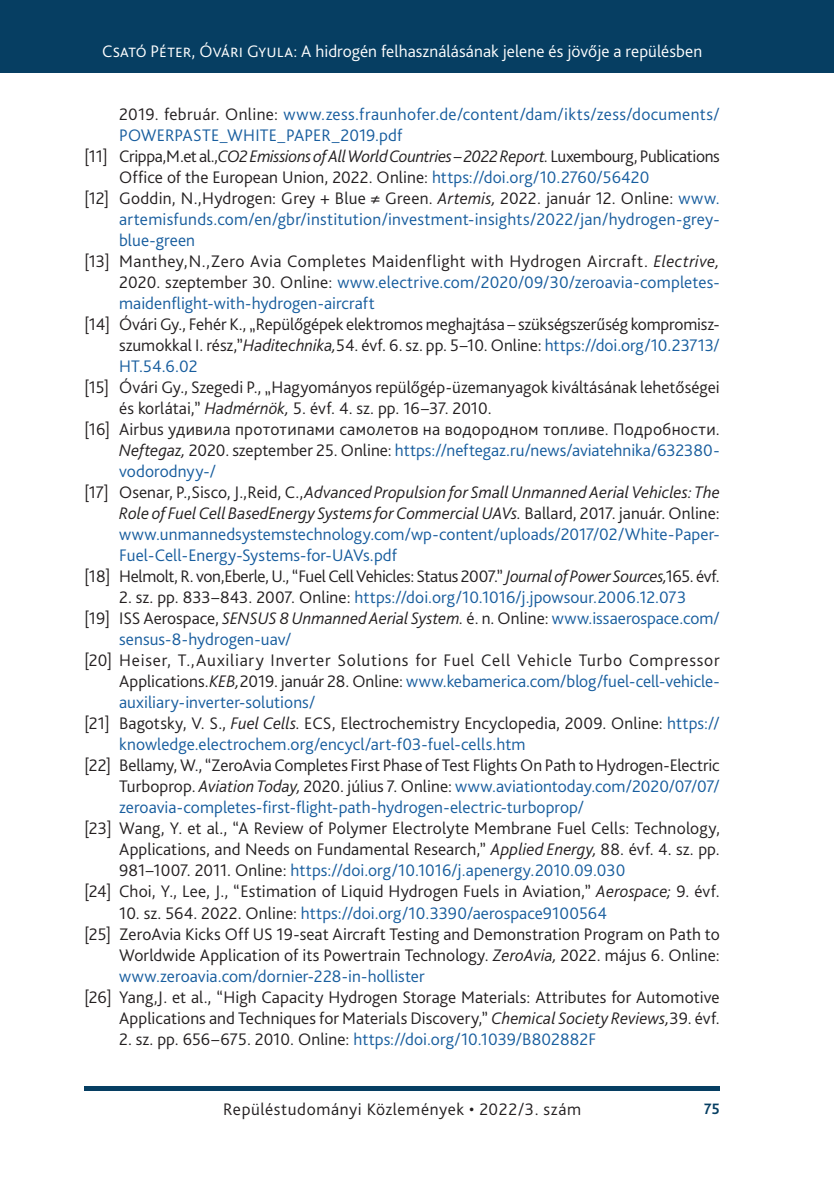
<style>
.page{position:relative;width:834px;height:1181px;background:#fff}
.page>*{position:absolute;margin:0;border:0;box-sizing:border-box;transform-origin:0 0}
._6__Bibliography_ite{font:300 17.5px/21px "Bliss Pro";letter-spacing:.005em;color:#231f20;text-align:justify}
._6__Bibliography_ite-2{font:300 17.5px/21px "Bliss Pro";letter-spacing:.005em;color:#175d9e}
._6__Bibliography_ite-3{font:300 17.5px "Bliss Pro";letter-spacing:-.03em;color:#231f20}
.t1{font:300 17.5px "Bliss Pro";color:#fff}
._6__Bibliography_ite-4{font:300 17.5px "Bliss Pro";letter-spacing:.03em;color:#231f20}
.t2{font:700 15.75px "Bliss Pro";color:#063e62;scale:.95 1}
.s1{color:#231f20}
.s2{font-style:italic}
.s3{color:#175d9e}
.s4{font-style:italic;color:#231f20}
</style>
<div class="page">
<div style="left:0;top:0;width:833px;height:73px;background:#063e62"></div>
<div style="left:84px;top:1086px;width:635px;height:5px;background:#063e62"></div>
<p class="t1" style="left:102px;top:41px;width:601px">Csató Péter, Óvári Gyula: A hidrogén felhasználásának jelene és jövője a repülésben</p>
<p class="_6__Bibliography_ite-2" style="left:119px;top:103px;width:602px"><span class="s1">2019. február. Online:</span> www.zess.fraunhofer.de/content/dam/ikts/zess/documents/<br>POWERPASTE_WHITE_PAPER_2019.pdf</p>
<p class="_6__Bibliography_ite" style="left:119px;top:145px;width:602px;text-indent:-35px">[11] Crippa,M.et al.,<span class="s2">CO2Emissions of All World Countries – 2022Report.</span> Luxembourg, Publications<br>Office of the European Union, 2022. Online: <span class="s3">https://doi.org/10.2760/56420</span></p>
<p class="_6__Bibliography_ite-2" style="left:119px;top:187px;width:602px;text-align:justify;text-indent:-35px"><span class="s1">[12] Goddin, N.,Hydrogen: Grey + Blue ≠ Green.</span> <span class="s4">Artemis,</span> <span class="s1">2022. január 12. Online:</span> www. artemisfunds.com/en/gbr/institution/investment-insights/2022/jan/hydrogen-grey&shy;blue-green</p>
<p class="_6__Bibliography_ite" style="left:119px;top:250px;width:602px;text-indent:-35px">[13] Manthey,N.,Zero Avia Completes Maidenflight with Hydrogen Aircraft. <span class="s2">Electrive, </span>2020. szeptember 30. Online: <span class="s3">www.electrive.com/2020/09/30/zeroavia-completes&shy;maidenflight-with-hydrogen-aircraft</span></p>
<p class="_6__Bibliography_ite" style="left:119px;top:313px;width:602px;text-indent:-35px">[14] Óvári Gy., Fehér K., „Repülőgépek elektromos meghajtása – szükségszerűség kompromis - szumokkal I. rész,”<span class="s2">Haditechnika,</span>54. évf. 6. sz. pp. 5–10. Online: <span class="s3">https://doi.org/10.23713/ HT.54.6.02</span></p>
<p class="_6__Bibliography_ite" style="left:119px;top:376px;width:602px;text-indent:-35px">[15] Óvári Gy., Szegedi P., „Hagyományos repülőgép-üzemanyagok kiváltásának lehetőségei és korlátai,” <span class="s2">Hadmérnök,</span> 5. évf. 4. sz. pp. 16–37. 2010.</p>
<p class="_6__Bibliography_ite" style="left:119px;top:418px;width:602px;text-indent:-35px">[16] Airbus удивила прототипами самолетов на водородном топливе. Подробности.<br><span class="s2">Neftegaz,</span> 2020. szeptember 25. Online: <span class="s3">https://neftegaz.ru/news/aviatehnika/632380- vodorodnyy-/</span></p>
<p class="_6__Bibliography_ite-2" style="left:119px;top:481px;width:602px;text-align:justify;text-indent:-35px"><span class="s1">[17] Osenar, P.,Sisco, J.,Reid, C.,</span><span class="s4">Advanced Propulsion for Small Unmanned Aerial Vehicles: The Role of Fuel Cell BasedEnergy Systems for Commercial UAVs.</span> <span class="s1">Ballard, 2017. január. Online: </span>www.unmannedsystemstechnology.com/wp-content/uploads/2017/02/White-Paper-Fuel-Cell-Energy-Systems-for-UAVs.pdf</p>
<p class="_6__Bibliography_ite-3" style="left:84px;top:566px;width:636px">[18] Helmolt, R. von,Eberle, U., “Fuel Cell Vehicles: Status 2007.” <span class="s2">Journal of Power Sources,</span>165. évf.</p>
<p class="_6__Bibliography_ite-2" style="left:119px;top:586px;width:568px"><span class="s1">2. sz. pp. 833–843. 2007. Online:</span> https://doi.org/10.1016/j.jpowsour.2006.12.073</p>
<p class="_6__Bibliography_ite-2" style="left:119px;top:607px;width:602px;text-indent:-35px"><span class="s1">[19] ISS Aerospace,</span> <span class="s4">SENSUS 8Unmanned Aerial System.</span> <span class="s1">é. n. Online:</span> www.issaerospace.com/ sensus-8-hydrogen-uav/</p>
<p class="_6__Bibliography_ite" style="left:119px;top:649px;width:602px;text-indent:-35px">[20] Heiser, T.,Auxiliary Inverter Solutions for Fuel Cell Vehicle Turbo Compressor Applications.<span class="s2">KEB,</span>2019. január 28. Online: <span class="s3">www.kebamerica.com/blog/fuel-cell-vehicle&shy;auxiliary-inverter-solutions/</span></p>
<p class="_6__Bibliography_ite" style="left:119px;top:712px;width:602px;text-indent:-35px">[21] Bagotsky, V. S., <span class="s2">Fuel Cells.</span> ECS, Electrochemistry Encyclopedia, 2009. Online: <span class="s3">https:// knowledge.electrochem.org/encycl/art-f03-fuel-cells.htm</span></p>
<p class="_6__Bibliography_ite" style="left:119px;top:754px;width:602px;text-indent:-35px">[22] Bellamy, W., “ZeroAvia Completes First Phase of Test Flights On Path to Hydrogen-Electric Turboprop. <span class="s2">Aviation Today,</span> 2020. július 7. Online: <span class="s3">www.aviationtoday.com/2020/07/07/ zeroavia-completes-first-flight-path-hydrogen-electric-turboprop/</span></p>
<p class="_6__Bibliography_ite" style="left:119px;top:817px;width:602px;text-indent:-35px">[23] Wang, Y. et al., “A Review of Polymer Electrolyte Membrane Fuel Cells: Technology, Applications, and Needs on Fundamental Research,” <span class="s2">Applied Energy,</span> 88. évf. 4. sz. pp.<br>981–1007. 2011. Online: <span class="s3">https://doi.org/10.1016/j.apenergy.2010.09.030</span></p>
<p class="_6__Bibliography_ite" style="left:84px;top:880px;width:636px">[24] Choi, Y., Lee, J., “Estimation of Liquid Hydrogen Fuels in Aviation,” <span class="s2">Aerospace;</span> 9. évf.</p>
<p class="_6__Bibliography_ite-2" style="left:119px;top:901px;width:489px"><span class="s1">10. sz. 564. 2022. Online:</span> https://doi.org/10.3390/aerospace9100564</p>
<p class="_6__Bibliography_ite" style="left:119px;top:922px;width:602px;text-indent:-35px">[25] ZeroAvia Kicks Off US 19-seat Aircraft Testing and Demonstration Program on Path to Worldwide Application of its Powertrain Technology. <span class="s2">ZeroAvia,</span> 2022. május 6. Online: <span class="s3">www.zeroavia.com/dornier-228-in-hollister</span></p>
<p class="_6__Bibliography_ite" style="left:84px;top:985px;width:636px;text-align:right">[26] Yang,J. et al., “High Capacity Hydrogen Storage Materials: Attributes for Automotive<br>Applications and Techniques for Materials Discovery,” <span class="s2">Chemical Society Reviews,</span>39. évf.</p>
<p class="_6__Bibliography_ite-2" style="left:119px;top:1027px;width:478px"><span class="s1">2. sz. pp. 656–675. 2010. Online:</span> https://doi.org/10.1039/B802882F</p>
<p class="_6__Bibliography_ite-4" style="left:223px;top:1098px;width:359px">Repüléstudományi Közlemények • 2022/3. szám</p>
<p class="t2" style="left:704px;top:1099px;width:18px">75</p>
</div>
